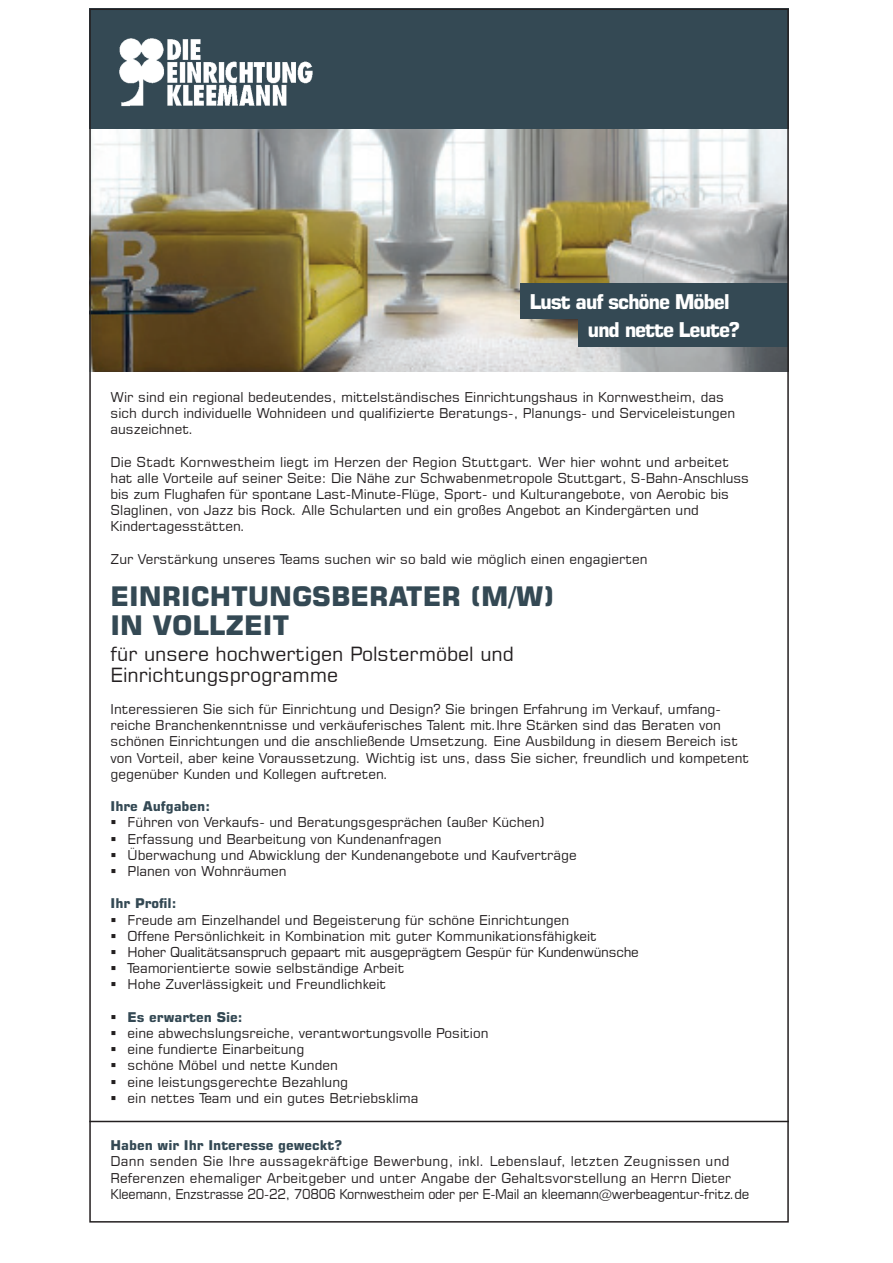
<style>
.page{position:relative;width:893px;height:1263px;background:#fff}
.page>*{position:absolute;margin:0;border:0;box-sizing:border-box;transform-origin:0 0}
.t1{font:700 27px/29.7px "Square 721 BT";color:#344954}
.t2{font:700 20.4px "Square 721 BT";letter-spacing:-.06em;color:#fff;scale:.96 1}
.t3{font:19.5px/21px "Square 721 BT";color:#231f20}
.t4{font:13.5px/16.2px "Square 721 BT";color:#231f20}
.t5{font:700 13.5px "Square 721 BT";color:#344954}
</style>
<div class="page">
<img style="left:92px;top:129px;width:694px;height:243px">
<div style="left:578px;top:311px;width:209px;height:36px;background:#344954"></div>
<div style="left:520px;top:283px;width:267px;height:36px;background:#344954"></div>
<div style="left:89px;top:9px;width:700px;height:120px;background:#344954"></div>
<img style="left:119px;top:38px;width:194px;height:69px">
<hr style="left:89px;top:1121px;width:700px;height:1px;background:#231f20">
<h2 class="t2" style="left:529px;top:289px;width:210px">Lust auf schöne Möbel</h2>
<h2 class="t2" style="left:587px;top:317px;width:161px">und nette Leute?</h2>
<p class="t4" style="left:111px;top:389px;width:626px">Wir sind ein regional bedeutendes, mittelständisches Einrichtungshaus in Kornwestheim, das sich durch individuelle Wohnideen und qualifizierte Beratungs-, Planungs- und Serviceleistungen auszeichnet.</p>
<p class="t4" style="left:111px;top:453px;width:640px">Die Stadt Kornwestheim liegt im Herzen der Region Stuttgart. Wer hier wohnt und arbeitet hat alle Vorteile auf seiner Seite: Die Nähe zur Schwabenmetropole Stuttgart, S-Bahn-Anschluss bis zum Flughafen für spontane Last-Minute-Flüge, Sport- und Kulturangebote, von Aerobic bis Slaglinen, von Jazz bis Rock. Alle Schularten und ein großes Angebot an Kindergärten und Kindertagesstätten.</p>
<p class="t4" style="left:111px;top:551px;width:538px">Zur Verstärkung unseres Teams suchen wir so bald wie möglich einen engagierten</p>
<h1 class="t1" style="left:111px;top:581px;width:446px">Einrichtungsberater (m/w)<br>I n vollzeit</h1>
<h3 class="t3" style="left:111px;top:643px;width:405px">für unsere hochwertigen Polstermöbel und<br>Einrichtungsprogramme</h3>
<p class="t4" style="left:111px;top:701px;width:640px">Interessieren Sie sich für Einrichtung und Design? Sie bringen Erfahrung im Verkauf, umfang&shy;reiche Branchenkenntnisse und verkäuferisches Talent mit.Ihre Stärken sind das Beraten von schönen Einrichtungen und die anschließende Umsetzung. Eine Ausbildung in diesem Bereich ist von Vorteil, aber keine Voraussetzung. Wichtig ist uns, dass Sie sicher, freundlich und kompetent gegenüber Kunden und Kollegen auftreten.</p>
<p class="t5" style="left:111px;top:798px;width:101px">I hre Aufgaben:</p>
<p class="t4" style="left:128px;top:814px;width:451px">Führen von Verkaufs- und Beratungsgesprächen (außer Küchen)<br>Erfassung und Bearbeitung von Kundenanfragen<br>Überwachung und Abwicklung der Kundenangebote und Kaufverträge Planen von Wohnräumen</p>
<p class="t5" style="left:111px;top:895px;width:67px">Ihr Profil:</p>
<p class="t4" style="left:128px;top:911px;width:513px">Freude am Einzelhandel und Begeisterung für schöne Einrichtungen<br>Offene Persönlichkeit in Kombination mit guter Kommunikationsfähigkeit<br>Hoher Qualitätsanspruch gepaart mit ausgeprägtem Gespür für Kundenwünsche Teamorientierte sowie selbständige Arbeit<br>Hohe Zuverlässigkeit und Freundlichkeit</p>
<p class="t5" style="left:128px;top:1009px;width:116px">Es erwarten Sie:</p>
<p class="t4" style="left:128px;top:1025px;width:362px">eine abwechslungsreiche, verantwortungsvolle Position eine fundierte Einarbeitung<br>schöne Möbel und nette Kunden<br>eine leistungsgerechte Bezahlung<br>ein nettes Team und ein gutes Betriebsklima</p>
<p class="t5" style="left:111px;top:1137px;width:233px">Haben wir I hr I nteresse geweckt?</p>
<p class="t4" style="left:111px;top:1153px;width:640px">Dann senden Sie Ihre aussagekräftige Bewerbung, inkl. Lebenslauf, letzten Zeugnissen und<br>Referenzen ehemaliger Arbeitgeber und unter Angabe der Gehaltsvorstellung an Herrn Dieter<br>Kleemann, Enzstrasse 20-22, 70806 Kornwestheim oder per E-Mail an kleemann@werbeagentur-fritz.de</p>
</div>
